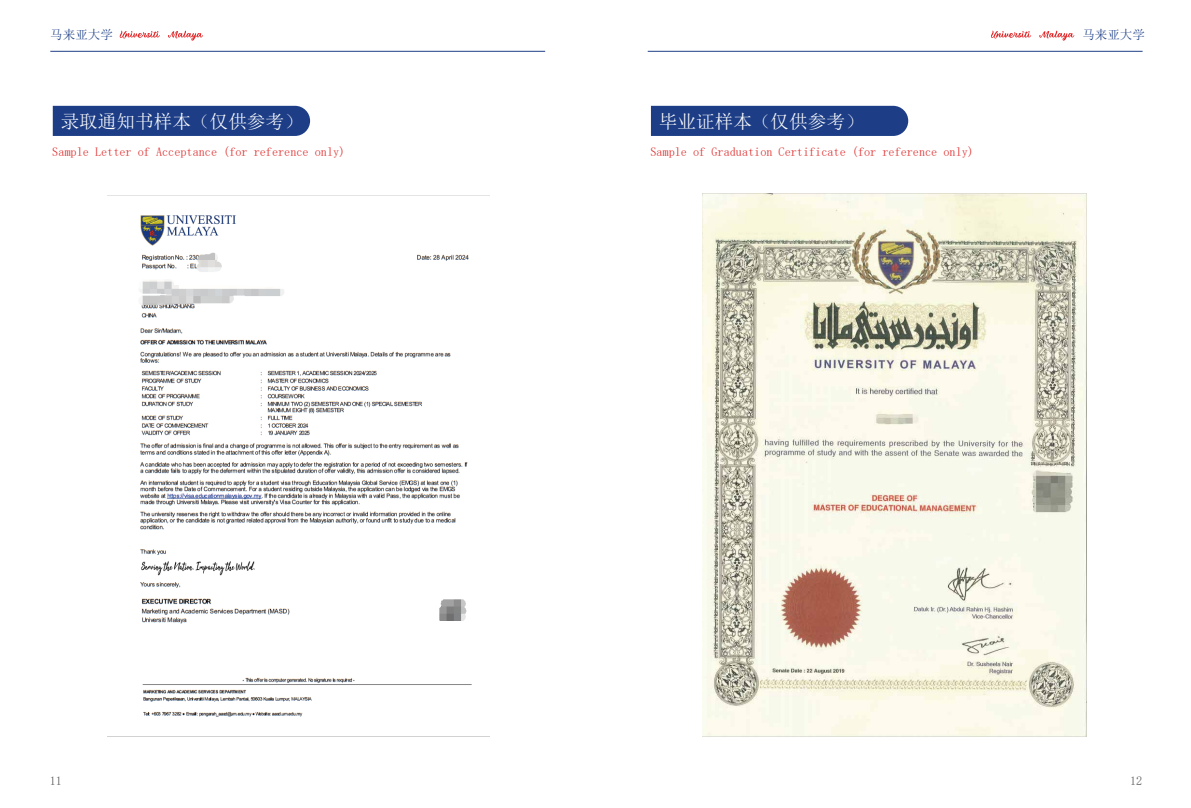
<style>
.page{position:relative;width:1191px;height:808px;background:#fff}
.page>*{position:absolute;margin:0;border:0;box-sizing:border-box;transform-origin:0 0}
.t1{font:18.6px "Alibaba Pu Hui Ti M G Bpc EUC H";color:#fff}
.t2{font:12.5px "Alibaba Pu Hui Ti M G Bpc EUC H";color:#1d3e87}
.t3{font:12.2px "Alibaba Pu Hui Ti R G Bpc EUC H";color:#df2525}
.t4{font:12.2px "Alibaba Pu Hui Ti R G Bpc EUC H";color:#595757}
</style>
<div class="page">
<svg style="left:120px;top:31px;width:40px;height:7px"></svg>
<svg style="left:168px;top:31px;width:35px;height:10px"></svg>
<hr style="left:50px;top:51px;width:495px;height:1px;background:#1d3e87">
<svg style="left:991px;top:31px;width:40px;height:7px"></svg>
<svg style="left:1039px;top:31px;width:35px;height:10px"></svg>
<hr style="left:647px;top:51px;width:495px;height:1px;background:#1d3e87">
<div style="left:53px;top:106px;width:257px;height:30px;background:#1d3e87"></div>
<div style="left:651px;top:106px;width:257px;height:30px;background:#1d3e87"></div>
<img style="left:108px;top:195px;width:381px;height:522px">
<img style="left:702px;top:193px;width:384px;height:543px">
<p class="t2" style="left:50px;top:28px;width:64px">马来亚大学</p>
<p class="t2" style="left:1082px;top:28px;width:64px">马来亚大学</p>
<h1 class="t1" style="left:61px;top:112px;width:244px">录取通知书样本（仅供参考）</h1>
<p class="t3" style="left:52px;top:145px;width:294px">Sample Letter of Acceptance (for reference only)</p>
<h1 class="t1" style="left:659px;top:112px;width:206px">毕业证样本（仅供参考）</h1>
<p class="t3" style="left:650px;top:145px;width:325px">Sample of Graduation Certificate (for reference only)</p>
<p class="t4" style="left:50px;top:775px;width:14px">11</p>
<p class="t4" style="left:1130px;top:775px;width:14px">12</p>
</div>
